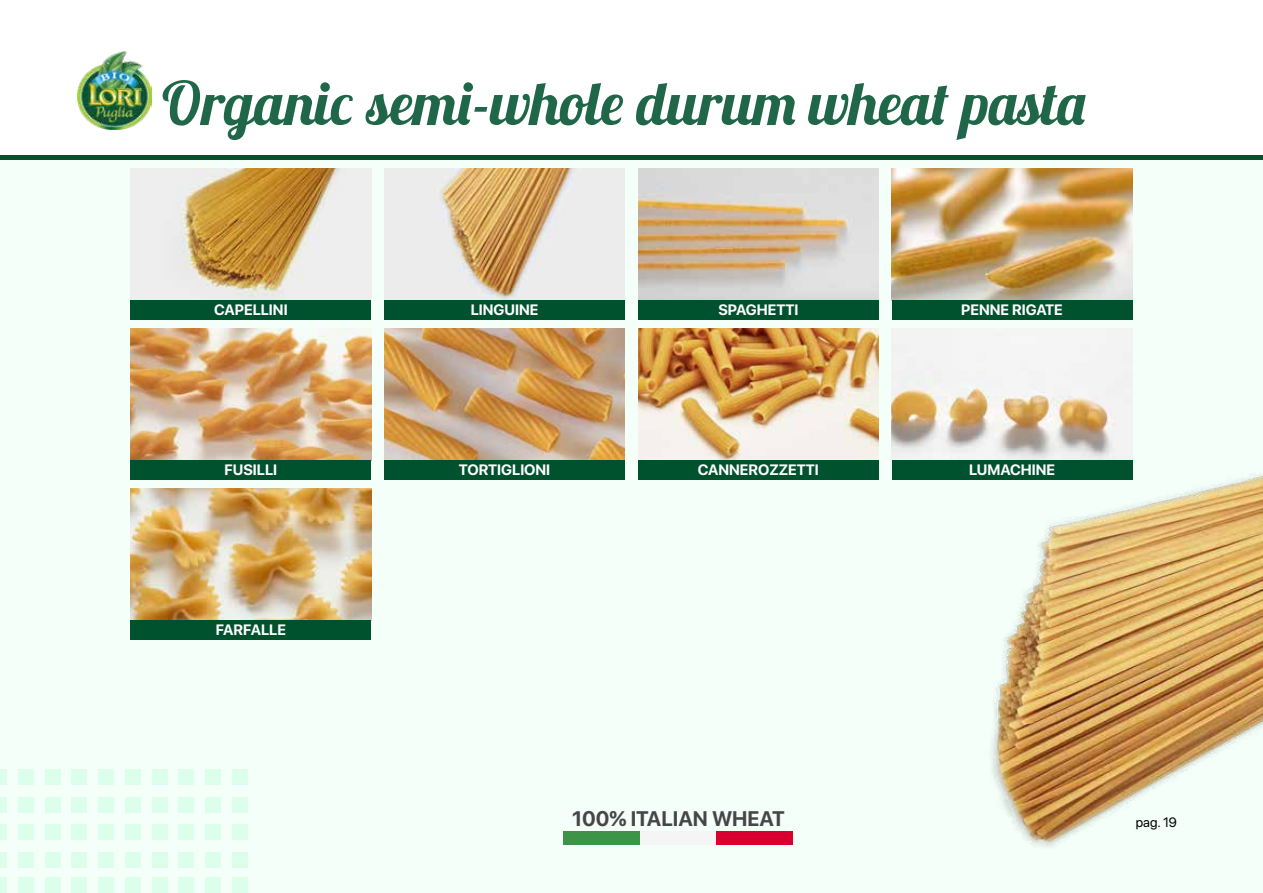
<style>
.page{position:relative;width:1263px;height:893px;background:#fff}
.page>*{position:absolute;margin:0;border:0;box-sizing:border-box;transform-origin:0 0}
.t1{font:60px "Lobster 1.3";letter-spacing:.005em;color:#1f6748}
.t2{font:700 21px "SF Pro Display";color:#464547}
.t3{font:700 15px "SF Pro Display";color:#fff}
.t4{font:13.5px "SF Pro Display";color:#000}
</style>
<div class="page">
<div style="left:0;top:157px;width:1263px;height:736px;background:#f4fff9"></div>
<div style="left:45px;top:770px;width:15px;height:15px;background:#dbffeb"></div>
<div style="left:45px;top:797px;width:15px;height:15px;background:#dbffeb"></div>
<div style="left:45px;top:825px;width:15px;height:15px;background:#dbffeb"></div>
<div style="left:45px;top:852px;width:15px;height:15px;background:#dbffeb"></div>
<div style="left:72px;top:770px;width:15px;height:15px;background:#dbffeb"></div>
<div style="left:72px;top:797px;width:15px;height:15px;background:#dbffeb"></div>
<div style="left:72px;top:825px;width:15px;height:15px;background:#dbffeb"></div>
<div style="left:72px;top:852px;width:15px;height:15px;background:#dbffeb"></div>
<div style="left:99px;top:770px;width:15px;height:15px;background:#dbffeb"></div>
<div style="left:99px;top:797px;width:15px;height:15px;background:#dbffeb"></div>
<div style="left:99px;top:825px;width:15px;height:15px;background:#dbffeb"></div>
<div style="left:99px;top:852px;width:15px;height:15px;background:#dbffeb"></div>
<div style="left:125px;top:770px;width:15px;height:15px;background:#dbffeb"></div>
<div style="left:125px;top:797px;width:15px;height:15px;background:#dbffeb"></div>
<div style="left:125px;top:825px;width:15px;height:15px;background:#dbffeb"></div>
<div style="left:125px;top:852px;width:15px;height:15px;background:#dbffeb"></div>
<div style="left:152px;top:770px;width:15px;height:15px;background:#dbffeb"></div>
<div style="left:152px;top:797px;width:15px;height:15px;background:#dbffeb"></div>
<div style="left:152px;top:825px;width:15px;height:15px;background:#dbffeb"></div>
<div style="left:152px;top:852px;width:15px;height:15px;background:#dbffeb"></div>
<div style="left:179px;top:770px;width:15px;height:15px;background:#dbffeb"></div>
<div style="left:179px;top:797px;width:15px;height:15px;background:#dbffeb"></div>
<div style="left:179px;top:825px;width:15px;height:15px;background:#dbffeb"></div>
<div style="left:179px;top:852px;width:15px;height:15px;background:#dbffeb"></div>
<div style="left:205px;top:770px;width:16px;height:15px;background:#dbffeb"></div>
<div style="left:205px;top:797px;width:16px;height:15px;background:#dbffeb"></div>
<div style="left:205px;top:825px;width:16px;height:15px;background:#dbffeb"></div>
<div style="left:205px;top:852px;width:16px;height:15px;background:#dbffeb"></div>
<div style="left:232px;top:770px;width:15px;height:15px;background:#dbffeb"></div>
<div style="left:232px;top:797px;width:15px;height:15px;background:#dbffeb"></div>
<div style="left:232px;top:825px;width:15px;height:15px;background:#dbffeb"></div>
<div style="left:232px;top:852px;width:15px;height:15px;background:#dbffeb"></div>
<div style="left:45px;top:878px;width:15px;height:15px;background:#dbffeb"></div>
<div style="left:72px;top:878px;width:15px;height:15px;background:#dbffeb"></div>
<div style="left:99px;top:878px;width:15px;height:15px;background:#dbffeb"></div>
<div style="left:125px;top:878px;width:15px;height:15px;background:#dbffeb"></div>
<div style="left:152px;top:878px;width:15px;height:15px;background:#dbffeb"></div>
<div style="left:179px;top:878px;width:15px;height:15px;background:#dbffeb"></div>
<div style="left:205px;top:878px;width:16px;height:15px;background:#dbffeb"></div>
<div style="left:232px;top:878px;width:15px;height:15px;background:#dbffeb"></div>
<img style="left:78px;top:52px;width:74px;height:77px">
<hr style="left:0;top:155px;width:1263px;height:4px;background:#00522f">
<img style="left:131px;top:169px;width:240px;height:131px">
<div style="left:131px;top:300px;width:240px;height:20px;background:#00522f"></div>
<img style="left:384px;top:169px;width:241px;height:131px">
<div style="left:384px;top:300px;width:241px;height:20px;background:#00522f"></div>
<img style="left:638px;top:169px;width:240px;height:131px">
<div style="left:638px;top:300px;width:240px;height:20px;background:#00522f"></div>
<img style="left:131px;top:329px;width:240px;height:131px">
<div style="left:131px;top:460px;width:240px;height:19px;background:#00522f"></div>
<img style="left:384px;top:329px;width:241px;height:131px">
<div style="left:384px;top:460px;width:241px;height:19px;background:#00522f"></div>
<img style="left:638px;top:329px;width:240px;height:126px">
<img style="left:892px;top:329px;width:240px;height:126px">
<img style="left:131px;top:488px;width:240px;height:132px">
<div style="left:131px;top:620px;width:240px;height:19px;background:#00522f"></div>
<img style="left:892px;top:169px;width:240px;height:131px">
<div style="left:892px;top:300px;width:240px;height:20px;background:#00522f"></div>
<img style="left:450px;top:455px;width:813px;height:392px">
<h1 class="t1" style="left:162px;top:65px;width:926px">Organic semi-whole durum wheat pasta</h1>
<p class="t3" style="left:214px;top:301px;width:75px">CAPELLINI</p>
<p class="t3" style="left:471px;top:301px;width:69px">LINGUINE</p>
<p class="t3" style="left:718px;top:301px;width:82px">SPAGHETTI</p>
<p class="t3" style="left:961px;top:301px;width:103px">PENNE RIGATE</p>
<p class="t3" style="left:225px;top:461px;width:54px">FUSILLI</p>
<p class="t3" style="left:459px;top:461px;width:93px">TORTIGLIONI</p>
<p class="t3" style="left:698px;top:461px;width:123px">CANNEROZZETTI</p>
<p class="t3" style="left:969px;top:461px;width:88px">LUMACHINE</p>
<p class="t3" style="left:216px;top:621px;width:72px">FARFALLE</p>
<h2 class="t2" style="left:572px;top:807px;width:214px">100% ITALIAN WHEAT</h2>
<p class="t4" style="left:1136px;top:811px;width:43px">pag. 19</p>
</div>
